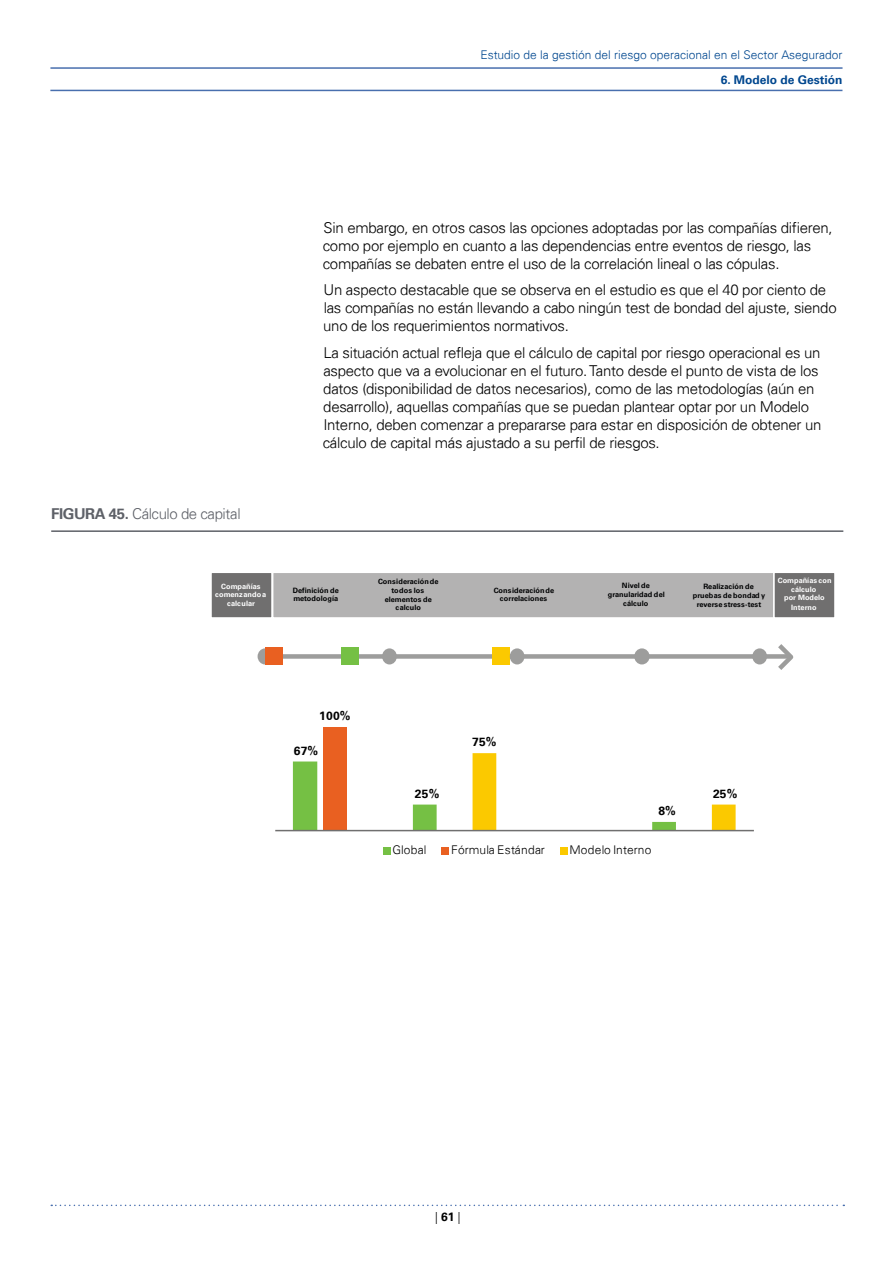
<style>
.page{position:relative;width:893px;height:1263px;background:#fff}
.page>*{position:absolute;margin:0;border:0;box-sizing:border-box;transform-origin:0 0}
.t1{font:300 15px/18px "Univers 45";letter-spacing:-.02em;color:#000}
.t2{font:300 15px "Univers 45";letter-spacing:-.03em;color:#5e6168}
.t3{font:300 12px "Univers 45";color:#00478f}
.t4{font:300 12px "Univers 45";letter-spacing:.02em;color:#000}
.t5{font:700 12px "Univers 65";letter-spacing:.02em;color:#000}
.t6{font:700 12px "Univers 65";color:#00478f}
.t7{font:700 7.35px/8.7px "Univers 65";letter-spacing:-.005em;color:#010203;text-align:center}
.t8{font:700 7.35px/8.7px "Univers 65";color:#fff;text-align:center}
.t9{font:700 7.35px/8.7px "Univers 65";letter-spacing:.025em;color:#010203;text-align:center}
.t10{font:700 7.35px/8.7px "Univers 65";letter-spacing:.015em;color:#010203}
.s1{font-family:"Univers 65";font-weight:700}
</style>
<div class="page">
<hr style="left:50px;top:67px;width:792px;height:2px;background:#486fae">
<svg style="left:51px;top:1204px;width:793px;height:2px"></svg>
<hr style="left:50px;top:90px;width:792px;height:1px;background:#486fae">
<hr style="left:51px;top:530px;width:792px;height:2px;background:#5e6168">
<div style="left:323px;top:727px;width:24px;height:103px;background:#e96021"></div>
<svg style="left:293px;top:753px;width:443px;height:77px"></svg>
<hr style="left:275px;top:830px;width:479px;height:1px;background:#706f6f">
<div style="left:383px;top:848px;width:7px;height:7px;background:#75c044"></div>
<div style="left:442px;top:848px;width:7px;height:7px;background:#e96021"></div>
<div style="left:560px;top:848px;width:7px;height:7px;background:#fbc900"></div>
<div style="left:258px;top:654px;width:530px;height:5px;background:#9d9d9c"></div>
<div style="left:341px;top:647px;width:17px;height:18px;background:#75c044"></div>
<div style="left:492px;top:647px;width:17px;height:17px;background:#fbc900"></div>
<div style="left:510px;top:648px;width:14px;height:16px;background:#9d9d9c;border-radius:50%"></div>
<div style="left:258px;top:648px;width:14px;height:16px;background:#9d9d9c;border-radius:50%"></div>
<div style="left:382px;top:648px;width:15px;height:16px;background:#9d9d9c;border-radius:50%"></div>
<div style="left:634px;top:648px;width:16px;height:16px;background:#9d9d9c;border-radius:50%"></div>
<div style="left:752px;top:648px;width:15px;height:16px;background:#9d9d9c;border-radius:50%"></div>
<svg style="left:773px;top:644px;width:21px;height:26px"></svg>
<div style="left:273px;top:572px;width:501px;height:46px;background:#b3b2b2"></div>
<div style="left:272px;top:571px;width:503px;height:48px;border:2px solid #fff"></div>
<div style="left:211px;top:572px;width:61px;height:46px;background:#706f6f"></div>
<div style="left:210px;top:571px;width:63px;height:48px;border:2px solid #fff"></div>
<div style="left:774px;top:572px;width:61px;height:46px;background:#706f6f"></div>
<div style="left:773px;top:571px;width:63px;height:48px;border:2px solid #fff"></div>
<div style="left:265px;top:647px;width:18px;height:18px;background:#e96021"></div>
<p class="t3" style="left:480px;top:48px;width:364px">Estudio de la gestión del riesgo operacional en el Sector Asegurador</p>
<p class="t6" style="left:721px;top:72px;width:123px">6. Modelo de Gestión</p>
<p class="t2" style="left:51px;top:505px;width:191px"><span class="s1">FIGURA 45.</span> Cálculo de capital</p>
<p class="t1" style="left:323px;top:218px;width:511px">Sin embargo, en otros casos las opciones adoptadas por las compañías difieren, como por ejemplo en cuanto a las dependencias entre eventos de riesgo, las compañías se debaten entre el uso de la correlación lineal o las cópulas.</p>
<p class="t1" style="left:323px;top:281px;width:515px">Un aspecto destacable que se observa en el estudio es que el 40 por ciento de las compañías no están llevando a cabo ningún test de bondad del ajuste, siendo uno de los requerimientos normativos.</p>
<p class="t1" style="left:323px;top:343px;width:500px">La situación actual refleja que el cálculo de capital por riesgo operacional es un aspecto que va a evolucionar en el futuro. Tanto desde el punto de vista de los datos (disponibilidad de datos necesarios), como de las metodologías (aún en desarrollo), aquellas compañías que se puedan plantear optar por un Modelo Interno, deben comenzar a prepararse para estar en disposición de obtener un cálculo de capital más ajustado a su perfil de riesgos.</p>
<p class="t8" style="left:215px;top:582px;width:53px">Compañías comenzandoa calcular</p>
<p class="t8" style="left:778px;top:576px;width:55px">Compañías con cálculo<br>por Modelo</p>
<p class="t8" style="left:791px;top:603px;width:27px">Interno</p>
<p class="t10" style="left:293px;top:586px;width:48px">Definición de metodología</p>
<p class="t9" style="left:378px;top:577px;width:62px">Consideraciónde todos los elementos de calculo</p>
<p class="t7" style="left:494px;top:586px;width:62px">Consideraciónde correlaciones</p>
<p class="t7" style="left:608px;top:581px;width:59px">Nivel de granularidad del cálculo</p>
<p class="t7" style="left:693px;top:583px;width:74px">Realización de pruebas de bondad y reverse stress-test</p>
<p class="t5" style="left:319px;top:709px;width:33px">100%</p>
<p class="t5" style="left:294px;top:743px;width:26px">67%</p>
<p class="t5" style="left:415px;top:786px;width:26px">25%</p>
<p class="t5" style="left:472px;top:735px;width:26px">75%</p>
<p class="t5" style="left:658px;top:804px;width:19px">8%</p>
<p class="t4" style="left:392px;top:843px;width:36px">Global</p>
<p class="t4" style="left:451px;top:843px;width:95px">Fórmula Estándar</p>
<p class="t4" style="left:570px;top:843px;width:83px">Modelo Interno</p>
<p class="t5" style="left:713px;top:786px;width:26px">25%</p>
<p class="t4" style="left:435px;top:1210px;width:27px">| <span class="s1">61</span> |</p>
</div>
